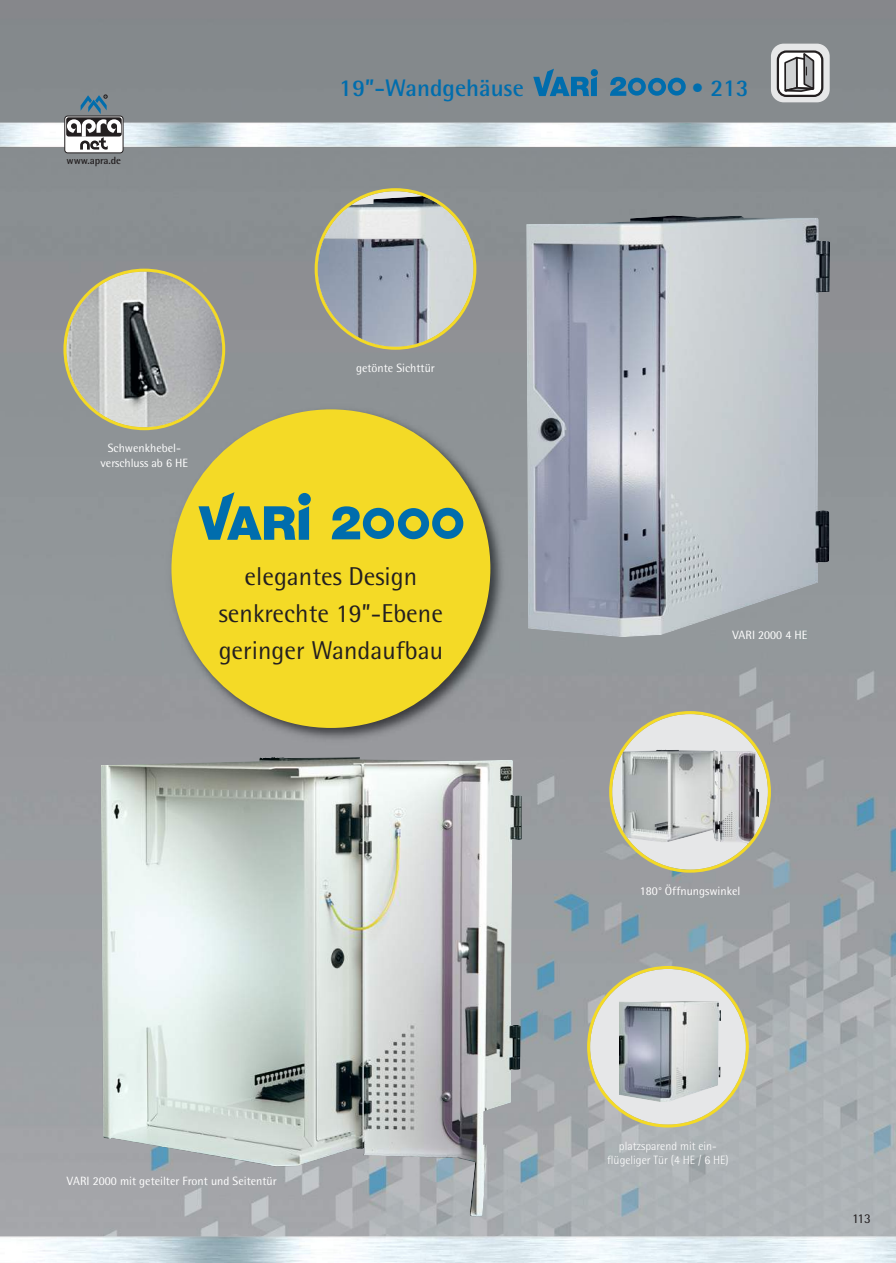
<style>
.page{position:relative;width:896px;height:1263px;background:#fff}
.page>*{position:absolute;margin:0;border:0;box-sizing:border-box;transform-origin:0 0}
.t1{font:25.8px/37.2px "Agfa Rotis Semisans";color:#231f20;text-align:center}
.t2{font:700 24px "Agfa Rotis Semisans";color:#006dad}
.t3{font:13.5px "Agfa Rotis Semisans";color:#231f20}
.t4{font:12px/14.4px "Agfa Rotis Semisans";color:#fff;text-align:center}
.t5{font:300 12px/14.4px "Agfa Rotis Semisans";color:#fff;text-align:center}
.t6{font:700 10.5px "Agfa Rotis Semisans";letter-spacing:-.005em;color:#231f20}
</style>
<div class="page">
<img style="left:1px;top:0;width:894px;height:1236px">
<img style="left:0;top:122px;width:895px;height:26px">
<div style="left:65px;top:116px;width:58px;height:37px;background:#fff;border-radius:3px"></div>
<div style="left:64px;top:116px;width:59px;height:37px;border:1px solid #231f20;border-radius:3px"></div>
<svg style="left:66px;top:117px;width:56px;height:20px"></svg>
<svg style="left:67px;top:95px;width:54px;height:55px"></svg>
<div style="left:770px;top:44px;width:59px;height:58px;background:#e6e7e8;border-radius:13px"></div>
<svg style="left:776px;top:50px;width:47px;height:47px"></svg>
<svg style="left:776px;top:50px;width:47px;height:43px"></svg>
<div style="left:590px;top:69px;width:7px;height:7px;background:#006dad;border-radius:50%"></div>
<svg style="left:533px;top:69px;width:63px;height:27px"></svg>
<svg style="left:609px;top:77px;width:76px;height:19px"></svg>
<img style="left:164px;top:403px;width:345px;height:345px">
<div style="left:171px;top:409px;width:319px;height:319px;background:#f4da26;border-radius:50%"></div>
<div style="left:298px;top:493px;width:12px;height:12px;background:#006dad;border-radius:50%"></div>
<svg style="left:198px;top:492px;width:111px;height:48px"></svg>
<svg style="left:331px;top:506px;width:132px;height:33px"></svg>
<svg style="left:314px;top:188px;width:162px;height:162px"></svg>
<img style="left:525px;top:215px;width:304px;height:422px">
<svg style="left:586px;top:966px;width:162px;height:162px"></svg>
<svg style="left:609px;top:711px;width:161px;height:162px"></svg>
<svg style="left:63px;top:269px;width:162px;height:161px"></svg>
<img style="left:101px;top:757px;width:420px;height:460px">
<p class="t6" style="left:66px;top:157px;width:56px">www.apra.de</p>
<h2 class="t2" style="left:339px;top:79px;width:186px">19”-Wandgehäuse</h2>
<h2 class="t2" style="left:690px;top:79px;width:59px">• 213</h2>
<p class="t4" style="left:100px;top:442px;width:89px">Schwenkhebel&shy;verschluss ab 6 HE</p>
<p class="t4" style="left:356px;top:362px;width:80px">getönte Sichttür</p>
<h1 class="t1" style="left:218px;top:560px;width:226px">elegantes Design senkrechte 19”-Ebene geringer Wandaufbau</h1>
<p class="t4" style="left:732px;top:629px;width:77px">VARI 2000 4 HE</p>
<p class="t4" style="left:639px;top:885px;width:102px">180° Öffnungswinkel</p>
<p class="t4" style="left:67px;top:1174px;width:211px">VARI 2000 mit geteilter Front und Seitentür</p>
<p class="t5" style="left:607px;top:1140px;width:123px">platzsparend mit ein&shy;flügeliger Tür (4 HE / 6 HE)</p>
<p class="t3" style="left:851px;top:1214px;width:20px">113</p>
</div>
